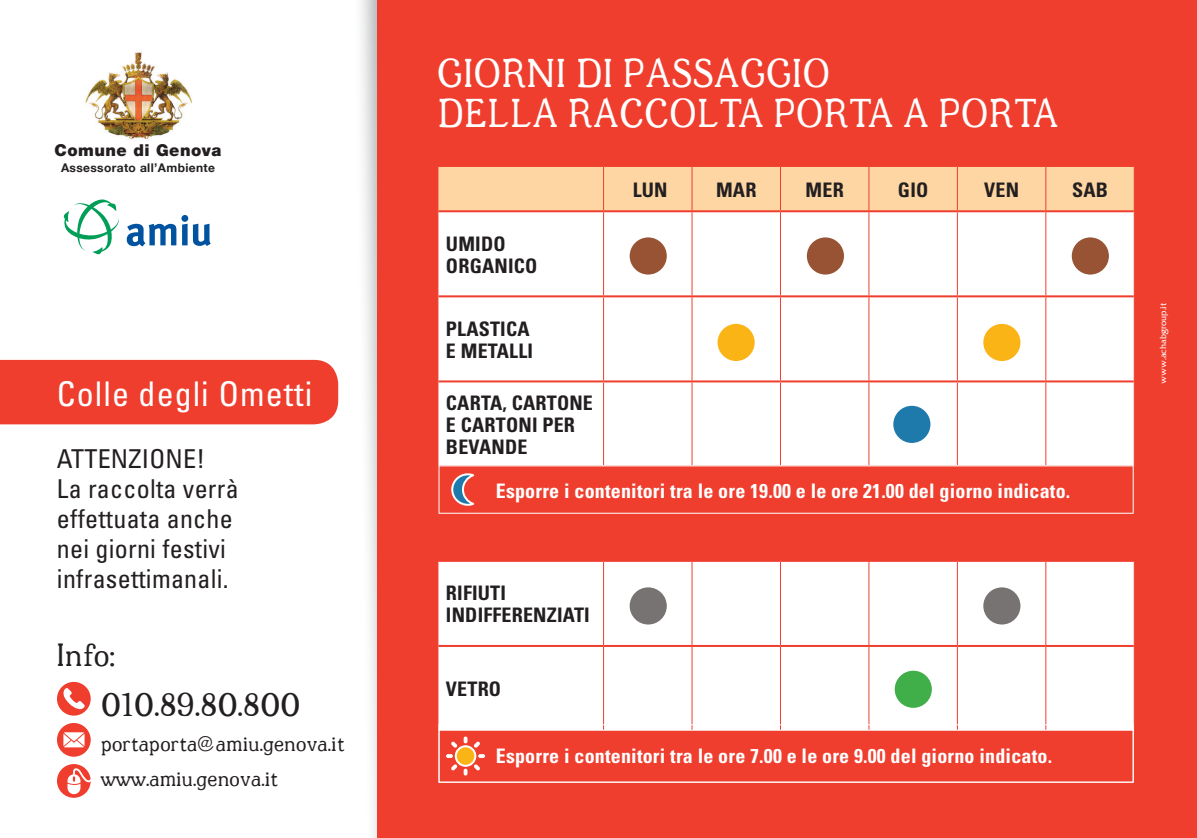
<style>
.page{position:relative;width:1197px;height:838px;background:#fff}
.page>*{position:absolute;margin:0;border:0;box-sizing:border-box;transform-origin:0 0}
.t1{font:40px/40px "JF Shill";letter-spacing:.03em;color:#fff}
.t2{font:condensed 34px "Univers";letter-spacing:.03em;color:#fff}
.t3{font:33.8px "JF Shill";letter-spacing:.03em;color:#231f20}
.t4{font:32px "JF Shill";color:#231f20}
.t5{font:condensed 26px/30px "Univers";letter-spacing:.01em;color:#231f20}
.t6{font:21.4px/35.2px "JF Shill";letter-spacing:.03em;color:#231f20}
.t7{font:700 condensed 20px "Univers";letter-spacing:.01em;color:#fff}
.t8{font:700 condensed 20px/22px "Univers";letter-spacing:.01em;color:#231f20}
.t9{font:900 16.4px "Helvetica 95";letter-spacing:.03em;color:#231f20}
.t10{font:700 12px "Helvetica Neue";letter-spacing:.03em;color:#231f20}
.t11{font:8px "Friz Quadrata Font";color:#fff}
</style>
<div class="page">
<img style="left:361px;top:0;width:17px;height:838px">
<div style="left:378px;top:0;width:819px;height:838px;background:#ef3e2e"></div>
<svg style="left:63px;top:199px;width:56px;height:56px"></svg>
<svg style="left:127px;top:215px;width:84px;height:31px"></svg>
<img style="left:85px;top:52px;width:107px;height:88px">
<div style="left:57px;top:682px;width:34px;height:33px;background:#ef3e2e;border-radius:50%"></div>
<svg style="left:63px;top:688px;width:22px;height:21px"></svg>
<div style="left:57px;top:723px;width:34px;height:33px;background:#ef3e2e;border-radius:50%"></div>
<div style="left:57px;top:764px;width:34px;height:33px;background:#ef3e2e;border-radius:50%"></div>
<svg style="left:67px;top:768px;width:24px;height:26px"></svg>
<svg style="left:63px;top:732px;width:22px;height:15px"></svg>
<div style="left:438px;top:167px;width:696px;height:43px;background:#fdd6a3"></div>
<div style="left:438px;top:212px;width:696px;height:253px;background:#fff"></div>
<hr style="left:603px;top:167px;width:1px;height:43px;background:#ef3e2e">
<hr style="left:691px;top:167px;width:1px;height:43px;background:#ef3e2e">
<hr style="left:780px;top:167px;width:1px;height:43px;background:#ef3e2e">
<hr style="left:868px;top:167px;width:1px;height:43px;background:#ef3e2e">
<hr style="left:957px;top:167px;width:1px;height:43px;background:#ef3e2e">
<hr style="left:1045px;top:167px;width:1px;height:43px;background:#ef3e2e">
<hr style="left:603px;top:212px;width:1px;height:83px;background:#ef3e2e">
<hr style="left:691px;top:212px;width:1px;height:83px;background:#ef3e2e">
<hr style="left:780px;top:212px;width:1px;height:83px;background:#ef3e2e">
<hr style="left:868px;top:212px;width:1px;height:83px;background:#ef3e2e">
<hr style="left:957px;top:212px;width:1px;height:83px;background:#ef3e2e">
<hr style="left:1045px;top:212px;width:1px;height:83px;background:#ef3e2e">
<hr style="left:603px;top:297px;width:1px;height:83px;background:#ef3e2e">
<hr style="left:691px;top:297px;width:1px;height:83px;background:#ef3e2e">
<hr style="left:780px;top:297px;width:1px;height:83px;background:#ef3e2e">
<hr style="left:868px;top:297px;width:1px;height:83px;background:#ef3e2e">
<hr style="left:957px;top:297px;width:1px;height:83px;background:#ef3e2e">
<hr style="left:1045px;top:297px;width:1px;height:83px;background:#ef3e2e">
<hr style="left:603px;top:382px;width:1px;height:83px;background:#ef3e2e">
<hr style="left:691px;top:382px;width:1px;height:83px;background:#ef3e2e">
<hr style="left:780px;top:382px;width:1px;height:83px;background:#ef3e2e">
<hr style="left:868px;top:382px;width:1px;height:83px;background:#ef3e2e">
<hr style="left:957px;top:382px;width:1px;height:83px;background:#ef3e2e">
<hr style="left:1045px;top:382px;width:1px;height:83px;background:#ef3e2e">
<hr style="left:438px;top:295px;width:165px;height:2px;background:#ef3e2e">
<hr style="left:603px;top:295px;width:89px;height:2px;background:#ef3e2e">
<hr style="left:692px;top:295px;width:88px;height:2px;background:#ef3e2e">
<hr style="left:780px;top:295px;width:89px;height:2px;background:#ef3e2e">
<hr style="left:869px;top:295px;width:88px;height:2px;background:#ef3e2e">
<hr style="left:957px;top:295px;width:89px;height:2px;background:#ef3e2e">
<hr style="left:1046px;top:295px;width:88px;height:2px;background:#ef3e2e">
<hr style="left:438px;top:380px;width:165px;height:2px;background:#ef3e2e">
<hr style="left:603px;top:380px;width:89px;height:2px;background:#ef3e2e">
<hr style="left:692px;top:380px;width:88px;height:2px;background:#ef3e2e">
<hr style="left:780px;top:380px;width:89px;height:2px;background:#ef3e2e">
<hr style="left:869px;top:380px;width:88px;height:2px;background:#ef3e2e">
<hr style="left:957px;top:380px;width:89px;height:2px;background:#ef3e2e">
<hr style="left:1046px;top:380px;width:88px;height:2px;background:#ef3e2e">
<div style="left:438px;top:465px;width:696px;height:48px;border:1px solid #fff"></div>
<div style="left:438px;top:562px;width:696px;height:167px;background:#fff"></div>
<hr style="left:438px;top:645px;width:165px;height:2px;background:#ef3e2e">
<hr style="left:603px;top:645px;width:89px;height:2px;background:#ef3e2e">
<hr style="left:692px;top:645px;width:88px;height:2px;background:#ef3e2e">
<hr style="left:780px;top:645px;width:89px;height:2px;background:#ef3e2e">
<hr style="left:869px;top:645px;width:88px;height:2px;background:#ef3e2e">
<hr style="left:957px;top:645px;width:89px;height:2px;background:#ef3e2e">
<hr style="left:1046px;top:645px;width:88px;height:2px;background:#ef3e2e">
<hr style="left:603px;top:562px;width:1px;height:83px;background:#ef3e2e">
<hr style="left:691px;top:562px;width:1px;height:83px;background:#ef3e2e">
<hr style="left:780px;top:562px;width:1px;height:83px;background:#ef3e2e">
<hr style="left:868px;top:562px;width:1px;height:83px;background:#ef3e2e">
<hr style="left:957px;top:562px;width:1px;height:83px;background:#ef3e2e">
<hr style="left:1045px;top:562px;width:1px;height:83px;background:#ef3e2e">
<hr style="left:603px;top:647px;width:1px;height:83px;background:#ef3e2e">
<hr style="left:691px;top:647px;width:1px;height:83px;background:#ef3e2e">
<hr style="left:780px;top:647px;width:1px;height:83px;background:#ef3e2e">
<hr style="left:868px;top:647px;width:1px;height:83px;background:#ef3e2e">
<hr style="left:957px;top:647px;width:1px;height:83px;background:#ef3e2e">
<hr style="left:1045px;top:647px;width:1px;height:83px;background:#ef3e2e">
<div style="left:438px;top:724px;width:696px;height:58px;border:1px solid #fff"></div>
<div style="left:456px;top:746px;width:19px;height:19px;background:#fbb416;border-radius:50%"></div>
<div style="left:455px;top:745px;width:21px;height:21px;border:2px solid #fff;border-radius:50%"></div>
<svg style="left:464px;top:736px;width:3px;height:7px"></svg>
<svg style="left:464px;top:768px;width:3px;height:7px"></svg>
<svg style="left:474px;top:741px;width:6px;height:6px"></svg>
<svg style="left:451px;top:764px;width:6px;height:6px"></svg>
<svg style="left:478px;top:754px;width:7px;height:4px"></svg>
<svg style="left:446px;top:754px;width:7px;height:4px"></svg>
<svg style="left:474px;top:764px;width:6px;height:6px"></svg>
<svg style="left:451px;top:741px;width:6px;height:6px"></svg>
<svg style="left:451px;top:473px;width:24px;height:33px"></svg>
<div style="left:0;top:360px;width:338px;height:64px;background:#ef3e2e"></div>
<div style="left:630px;top:237px;width:37px;height:37px;background:#975333;border-radius:50%"></div>
<div style="left:807px;top:237px;width:37px;height:37px;background:#975333;border-radius:50%"></div>
<div style="left:893px;top:406px;width:37px;height:37px;background:#1f7aac;border-radius:50%"></div>
<div style="left:717px;top:324px;width:38px;height:37px;background:#fbb416;border-radius:50%"></div>
<div style="left:983px;top:324px;width:37px;height:37px;background:#fbb416;border-radius:50%"></div>
<div style="left:1072px;top:237px;width:37px;height:37px;background:#975333;border-radius:50%"></div>
<div style="left:895px;top:670px;width:37px;height:37px;background:#40ae49;border-radius:50%"></div>
<div style="left:983px;top:587px;width:37px;height:37px;background:#767372;border-radius:50%"></div>
<div style="left:630px;top:587px;width:37px;height:37px;background:#767372;border-radius:50%"></div>
<div style="left:438px;top:729px;width:696px;height:53px;border:1px solid #fff"></div>
<p class="t9" style="left:55px;top:140px;width:168px">Comune di Genova</p>
<p class="t10" style="left:61px;top:158px;width:155px">Assessorato all’Ambiente</p>
<h2 class="t2" style="left:57px;top:372px;width:257px">Colle degli Ometti</h2>
<h3 class="t5" style="left:57px;top:443px;width:183px">ATTENZIONE!<br>La raccolta verrà effettuata anche nei giorni festivi infrasettimanali.</h3>
<h3 class="t4" style="left:57px;top:641px;width:59px">Info:</h3>
<h3 class="t3" style="left:101px;top:690px;width:200px">010.89.80.800</h3>
<p class="t6" style="left:101px;top:727px;width:245px">portaporta@amiu.genova.it www.amiu.genova.it</p>
<h1 class="t1" style="left:437px;top:56px;width:622px">GIORNI DI PASSAGGIO<br>DELLA RACCOLTA PORTA A PORTA</h1>
<p class="t8" style="left:446px;top:232px;width:93px">UMIDO<br>ORGANICO</p>
<p class="t8" style="left:446px;top:317px;width:89px">PLASTICA<br>E METALLI</p>
<p class="t8" style="left:446px;top:392px;width:148px">CARTA, CARTONE<br>E CARTONI PER<br>BEVANDE</p>
<p class="t8" style="left:633px;top:179px;width:36px">LUN</p>
<p class="t8" style="left:716px;top:179px;width:42px">MAR</p>
<p class="t8" style="left:806px;top:179px;width:40px">MER</p>
<p class="t8" style="left:898px;top:179px;width:32px">GIO</p>
<p class="t8" style="left:984px;top:179px;width:36px">VEN</p>
<p class="t8" style="left:1072px;top:179px;width:37px">SAB</p>
<p class="t7" style="left:496px;top:478px;width:576px">Esporre i contenitori tra le ore 19.00 e le ore 21.00 del giorno indicato.</p>
<p class="t8" style="left:446px;top:582px;width:145px">RIFIUTI<br>INDIFFERENZIATI</p>
<p class="t8" style="left:446px;top:678px;width:57px">VETRO</p>
<p class="t7" style="left:496px;top:744px;width:558px">Esporre i contenitori tra le ore 7.00 e le ore 9.00 del giorno indicato.</p>
<p class="t11" style="left:1158px;top:383px;width:82px;rotate:-90deg">www.achabgroup.it</p>
</div>
